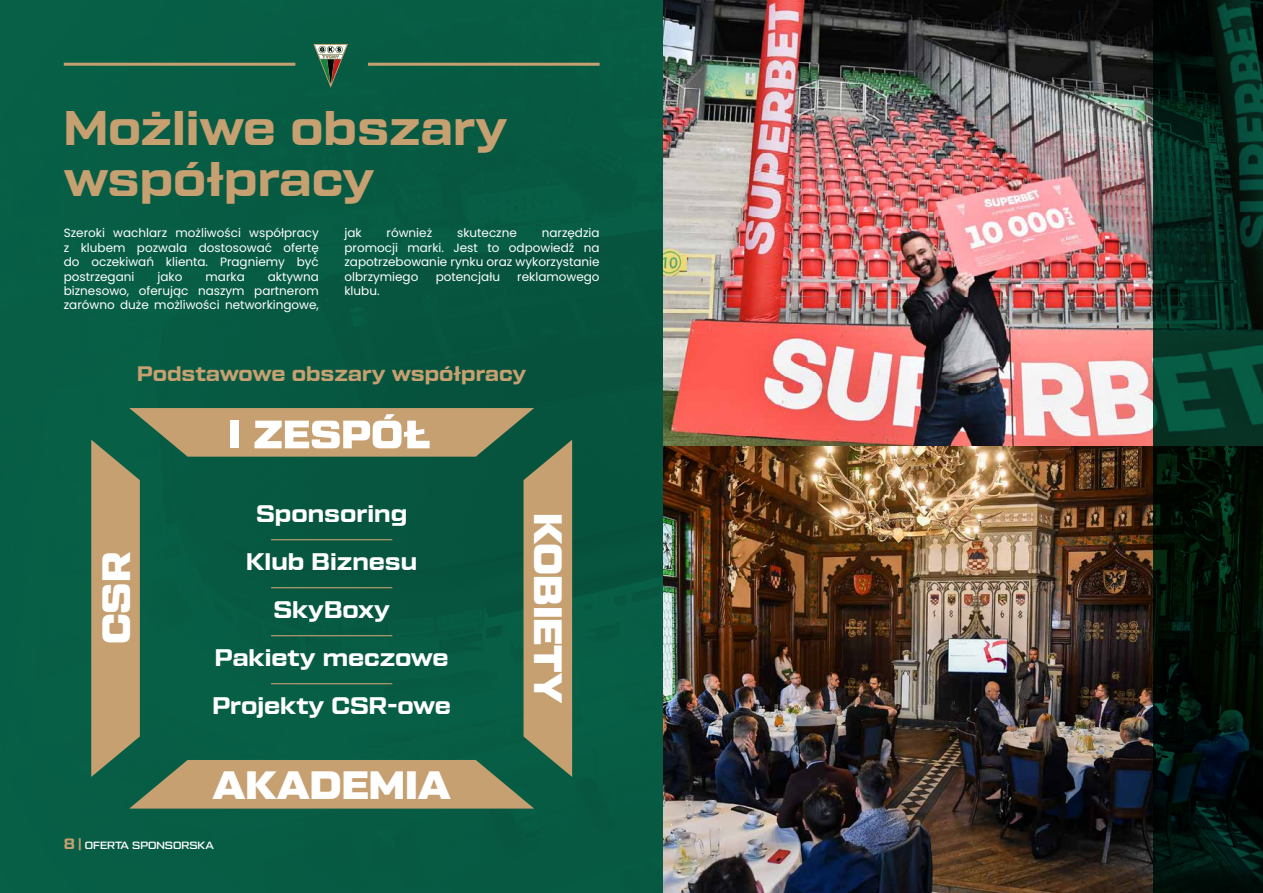
<style>
.page{position:relative;width:1263px;height:893px;background:#fff}
.page>*{position:absolute;margin:0;border:0;box-sizing:border-box;transform-origin:0 0}
.t1{font:48.6px/50.1px "Tactic Sans Bld";color:#c6a071}
.t2{font:900 39.6px "Tactic Sans";color:#fff}
.t3{font:24px/48px "Tactic Sans Bld";color:#fff;text-align:center}
.t4{font:21px "Tactic Sans Bld";color:#c6a071}
.t5{font:12px/14.4px "Poppins";color:#fff;text-align:justify}
.t6{font:500 10.5px "Tactic Sans";color:#fff}
.s1{font-family:"Tactic Sans Bld";font-weight:400;font-size:15px;color:#c6a071}
.s2{font-family:"Tactic Sans Bld";font-weight:400;font-size:13.5px;color:#c6a071}
</style>
<div class="page">
<div style="left:0;top:0;width:663px;height:893px;background:#086047"></div>
<img style="left:663px;top:0;width:490px;height:893px">
<svg style="left:1153px;top:0;width:110px;height:893px;background:#031e15"></svg>
<svg style="left:91px;top:408px;width:481px;height:401px"></svg>
<hr style="left:271px;top:539px;width:121px;height:1px;background:#c6a071">
<hr style="left:271px;top:587px;width:121px;height:1px;background:#c6a071">
<hr style="left:271px;top:635px;width:121px;height:1px;background:#c6a071">
<hr style="left:271px;top:683px;width:121px;height:1px;background:#c6a071">
<svg style="left:313px;top:44px;width:35px;height:44px"></svg>
<hr style="left:64px;top:63px;width:231px;height:3px;background:#c6a071">
<hr style="left:368px;top:63px;width:232px;height:3px;background:#c6a071">
<h1 class="t1" style="left:64px;top:104px;width:445px">Możliwe obszary współpracy</h1>
<p class="t5" style="left:64px;top:226px;width:257px">Szeroki wachlarz możliwości współpracy z klubem pozwala dostosować ofertę do oczekiwań klienta. Pragniemy być postrzegani</p>
<p class="t5" style="left:344px;top:226px;width:19px">jak</p>
<p class="t5" style="left:387px;top:226px;width:47px">również</p>
<p class="t5" style="left:457px;top:226px;width:61px">skuteczne</p>
<p class="t5" style="left:344px;top:226px;width:257px;text-indent:197px">narzędzia promocji marki. Jest to odpowiedź na zapotrzebowanie rynku oraz wykorzystanie olbrzymiego</p>
<p class="t5" style="left:158px;top:269px;width:26px">jako</p>
<p class="t5" style="left:206px;top:269px;width:41px">marka</p>
<p class="t5" style="left:436px;top:269px;width:66px">potencjału</p>
<p class="t5" style="left:517px;top:269px;width:84px">reklamowego</p>
<p class="t5" style="left:64px;top:269px;width:257px;text-indent:204px">aktywna biznesowo, oferując naszym partnerom zarówno duże możliwości networkingowe,</p>
<p class="t5" style="left:344px;top:284px;width:37px">klubu.</p>
<h3 class="t4" style="left:137px;top:362px;width:390px">Podstawowe obszary współpracy</h3>
<h2 class="t2" style="left:96px;top:644px;width:94px;rotate:-90deg">CSR</h2>
<h3 class="t3" style="left:212px;top:490px;width:240px">Sponsoring<br>Klub Biznesu<br>SkyBoxy<br>Pakiety meczowe<br>Projekty CSR-owe</h3>
<h2 class="t2" style="left:213px;top:765px;width:240px">AKADEMIA</h2>
<p class="t6" style="left:64px;top:839px;width:152px"><span class="s1">8</span> <span class="s2">|</span> OFERTA SPONSORSKA</p>
<h2 class="t2" style="left:568px;top:513px;width:191px;rotate:90deg">KOBIETY</h2>
</div>
